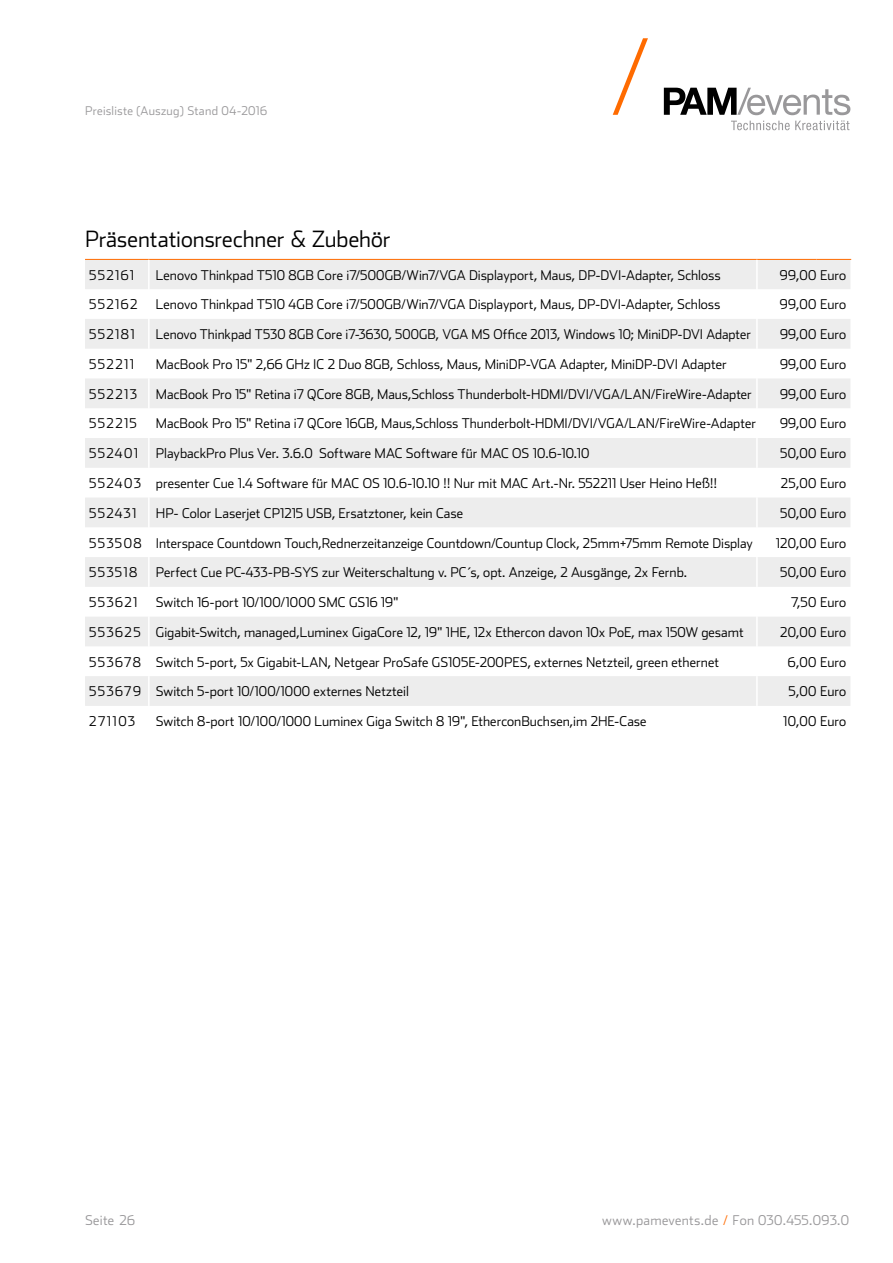
<style>
.page{position:relative;width:893px;height:1263px;background:#fff}
.page>*{position:absolute;margin:0;border:0;box-sizing:border-box;transform-origin:0 0}
.t1{font:300 22.5px "Stainless";letter-spacing:-.005em;color:#000}
.t2{font:300 13.5px "Stainless";color:#000}
.t3{font:300 13.5px "Stainless";letter-spacing:.02em;color:#99989a}
.t4{font:300 12px "Stainless";letter-spacing:.025em;color:#99989a}
.s1{color:#ff6b00}
</style>
<div class="page">
<svg style="left:664px;top:88px;width:186px;height:42px"></svg>
<svg style="left:612px;top:38px;width:36px;height:77px"></svg>
<svg style="left:85px;top:260px;width:765px;height:446px;fill:#ededed"></svg>
<hr style="left:85px;top:259px;width:64px;height:1px;background:#ff6b00">
<hr style="left:149px;top:259px;width:608px;height:1px;background:#ff6b00">
<hr style="left:757px;top:259px;width:59px;height:1px;background:#ff6b00">
<hr style="left:816px;top:259px;width:35px;height:1px;background:#ff6b00">
<hr style="left:148px;top:260px;width:2px;height:29px;background:#fff">
<hr style="left:148px;top:289px;width:2px;height:30px;background:#fff">
<hr style="left:148px;top:319px;width:2px;height:30px;background:#fff">
<hr style="left:148px;top:349px;width:2px;height:29px;background:#fff">
<hr style="left:148px;top:378px;width:2px;height:30px;background:#fff">
<hr style="left:148px;top:408px;width:2px;height:30px;background:#fff">
<hr style="left:148px;top:438px;width:2px;height:30px;background:#fff">
<hr style="left:148px;top:468px;width:2px;height:29px;background:#fff">
<hr style="left:148px;top:497px;width:2px;height:30px;background:#fff">
<hr style="left:148px;top:527px;width:2px;height:30px;background:#fff">
<hr style="left:148px;top:557px;width:2px;height:30px;background:#fff">
<hr style="left:148px;top:587px;width:2px;height:30px;background:#fff">
<hr style="left:148px;top:617px;width:2px;height:29px;background:#fff">
<hr style="left:148px;top:646px;width:2px;height:30px;background:#fff">
<hr style="left:148px;top:676px;width:2px;height:30px;background:#fff">
<hr style="left:756px;top:260px;width:2px;height:29px;background:#fff">
<hr style="left:756px;top:289px;width:2px;height:30px;background:#fff">
<hr style="left:756px;top:319px;width:2px;height:30px;background:#fff">
<hr style="left:756px;top:349px;width:2px;height:29px;background:#fff">
<hr style="left:756px;top:378px;width:2px;height:30px;background:#fff">
<hr style="left:756px;top:408px;width:2px;height:30px;background:#fff">
<hr style="left:756px;top:438px;width:2px;height:30px;background:#fff">
<hr style="left:756px;top:468px;width:2px;height:29px;background:#fff">
<hr style="left:756px;top:497px;width:2px;height:30px;background:#fff">
<hr style="left:756px;top:527px;width:2px;height:30px;background:#fff">
<hr style="left:756px;top:557px;width:2px;height:30px;background:#fff">
<hr style="left:756px;top:587px;width:2px;height:30px;background:#fff">
<hr style="left:756px;top:617px;width:2px;height:29px;background:#fff">
<hr style="left:756px;top:646px;width:2px;height:30px;background:#fff">
<hr style="left:756px;top:676px;width:2px;height:30px;background:#fff">
<p class="t4" style="left:85px;top:103px;width:183px">Preisliste (Auszug) Stand 04-2016</p>
<h1 class="t1" style="left:85px;top:225px;width:307px">Präsentationsrechner &amp; Zubehör</h1>
<p class="t2" style="left:89px;top:267px;width:46px">552161</p>
<p class="t2" style="left:156px;top:267px;width:566px">Lenovo Thinkpad T510 8GB Core i7/500GB/Win7/VGA Displayport, Maus, DP-DVI-Adapter, Schloss</p>
<p class="t2" style="left:780px;top:267px;width:68px">99,00 Euro</p>
<p class="t2" style="left:89px;top:297px;width:50px">552162</p>
<p class="t2" style="left:156px;top:297px;width:566px">Lenovo Thinkpad T510 4GB Core i7/500GB/Win7/VGA Displayport, Maus, DP-DVI-Adapter, Schloss</p>
<p class="t2" style="left:780px;top:297px;width:68px">99,00 Euro</p>
<p class="t2" style="left:89px;top:326px;width:47px">552181</p>
<p class="t2" style="left:156px;top:326px;width:596px">Lenovo Thinkpad T530 8GB Core i7-3630, 500GB, VGA MS Office 2013, Windows 10; MiniDP-DVI Adapter</p>
<p class="t2" style="left:780px;top:326px;width:68px">99,00 Euro</p>
<p class="t2" style="left:89px;top:356px;width:46px">552211</p>
<p class="t2" style="left:156px;top:356px;width:572px">MacBook Pro 15" 2,66 GHz IC 2 Duo 8GB, Schloss, Maus, MiniDP-VGA Adapter, MiniDP-DVI Adapter</p>
<p class="t2" style="left:780px;top:356px;width:68px">99,00 Euro</p>
<p class="t2" style="left:89px;top:386px;width:49px">552213</p>
<p class="t2" style="left:156px;top:386px;width:597px">MacBook Pro 15" Retina i7 QCore 8GB, Maus,Schloss Thunderbolt-HDMI/DVI/VGA/LAN/FireWire-Adapter</p>
<p class="t2" style="left:780px;top:386px;width:68px">99,00 Euro</p>
<p class="t2" style="left:89px;top:416px;width:49px">552215</p>
<p class="t2" style="left:156px;top:416px;width:601px">MacBook Pro 15" Retina i7 QCore 16GB, Maus,Schloss Thunderbolt-HDMI/DVI/VGA/LAN/FireWire-Adapter</p>
<p class="t2" style="left:780px;top:416px;width:68px">99,00 Euro</p>
<p class="t2" style="left:89px;top:445px;width:50px">552401</p>
<p class="t2" style="left:156px;top:445px;width:435px">PlaybackPro Plus Ver. 3.6.0 Software MAC Software für MAC OS 10.6-10.10</p>
<p class="t2" style="left:780px;top:445px;width:68px">50,00 Euro</p>
<p class="t2" style="left:89px;top:475px;width:629px">552403 presenter Cue 1.4 Software für MAC OS 10.6-10.10 !! Nur mit MAC Art.-Nr. 552211 User Heino Heß!!</p>
<p class="t2" style="left:781px;top:475px;width:67px">25,00 Euro</p>
<p class="t2" style="left:89px;top:505px;width:49px">552431</p>
<p class="t2" style="left:156px;top:505px;width:309px">HP- Color Laserjet CP1215 USB, Ersatztoner, kein Case</p>
<p class="t2" style="left:780px;top:505px;width:68px">50,00 Euro</p>
<p class="t2" style="left:89px;top:535px;width:665px">553508 Interspace Countdown Touch,Rednerzeitanzeige Countdown/Countup Clock, 25mm+75mm Remote Display</p>
<p class="t2" style="left:776px;top:535px;width:72px">120,00 Euro</p>
<p class="t2" style="left:89px;top:564px;width:50px">553518</p>
<p class="t2" style="left:156px;top:564px;width:533px">Perfect Cue PC-433-PB-SYS zur Weiterschaltung v. PC´s, opt. Anzeige, 2 Ausgänge, 2x Fernb.</p>
<p class="t2" style="left:780px;top:564px;width:68px">50,00 Euro</p>
<p class="t2" style="left:89px;top:594px;width:50px">553621</p>
<p class="t2" style="left:156px;top:594px;width:244px">Switch 16-port 10/100/1000 SMC GS16 19"</p>
<p class="t2" style="left:791px;top:594px;width:57px">7,50 Euro</p>
<p class="t2" style="left:89px;top:624px;width:656px">553625 Gigabit-Switch, managed,Luminex GigaCore 12, 19" 1HE, 12x Ethercon davon 10x PoE, max 150W gesamt</p>
<p class="t2" style="left:780px;top:624px;width:68px">20,00 Euro</p>
<p class="t2" style="left:89px;top:654px;width:631px">553678 Switch 5-port, 5x Gigabit-LAN, Netgear ProSafe GS105E-200PES, externes Netzteil, green ethernet</p>
<p class="t2" style="left:788px;top:654px;width:60px">6,00 Euro</p>
<p class="t2" style="left:89px;top:684px;width:321px">553679 Switch 5-port 10/100/1000 externes Netzteil</p>
<p class="t2" style="left:789px;top:684px;width:59px">5,00 Euro</p>
<p class="t2" style="left:89px;top:713px;width:47px">271103</p>
<p class="t2" style="left:156px;top:713px;width:492px">Switch 8-port 10/100/1000 Luminex Giga Switch 8 19", EtherconBuchsen,im 2HE-Case</p>
<p class="t2" style="left:783px;top:713px;width:65px">10,00 Euro</p>
<p class="t3" style="left:85px;top:1212px;width:51px">Seite 26</p>
<p class="t3" style="left:602px;top:1212px;width:248px">www.pamevents.de <span class="s1">/</span> Fon 030.455.093.0</p>
</div>
